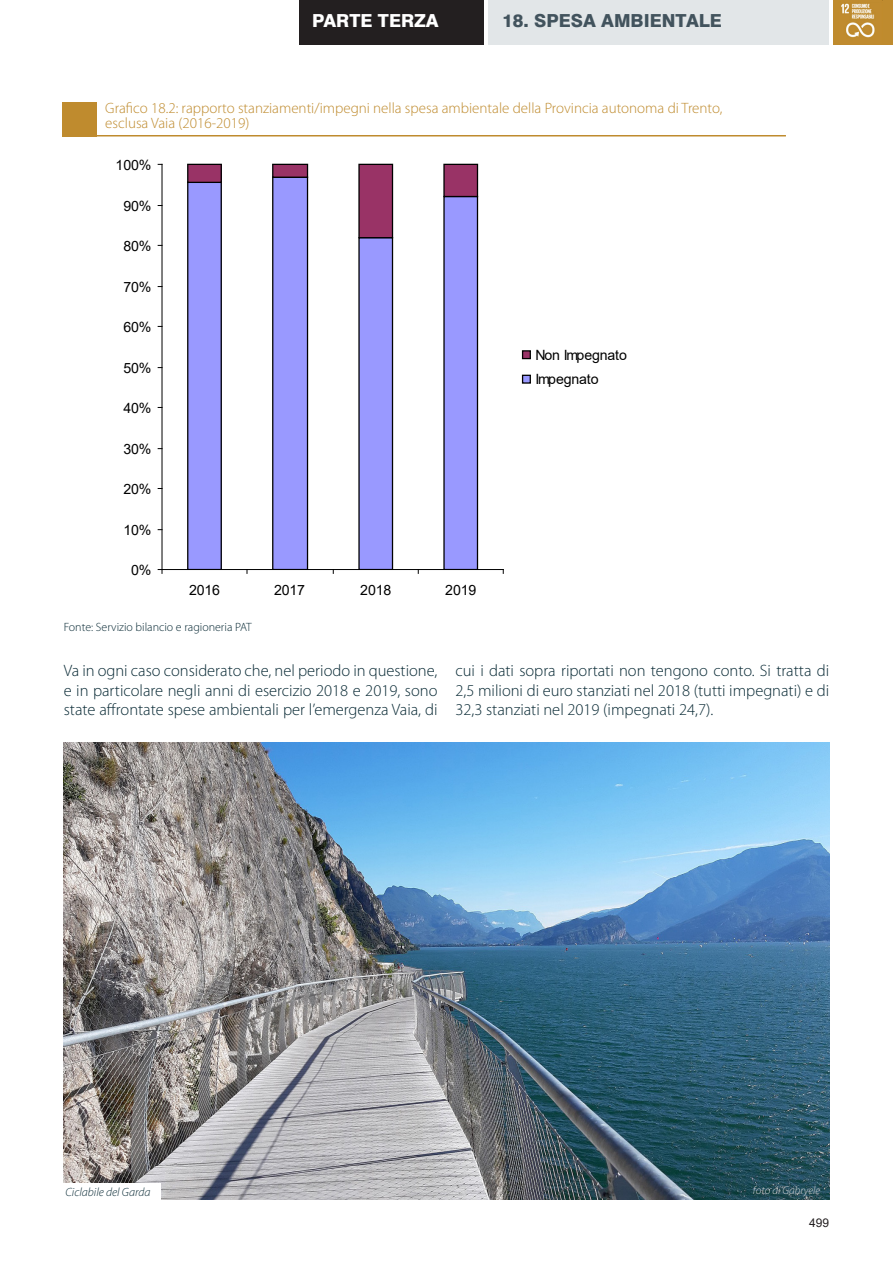
<style>
.page{position:relative;width:893px;height:1263px;background:#fff}
.page>*{position:absolute;margin:0;border:0;box-sizing:border-box;transform-origin:0 0}
.t1{font:800 18px "Swiss 721 BT";color:#42535d}
.t2{font:800 18px "Swiss 721 BT";color:#fff}
.testo{font:300 16.5px/19.8px "Myriad Pro";color:#092a35;text-align:justify}
.Grafico_Tab{font:300 15px/15px "Myriad Pro";color:#bf8b2e}
.t3{font:14.1px/24.5px "Arial";letter-spacing:-.01em;color:#000}
.dida{font:300 12px "Myriad Pro";color:#092a35}
.dida-2{font:italic 300 12px "Myriad Pro";color:#092a35}
.t4{font:12px "Arial";color:#231f20}
.testo-2{font:italic 300 11.25px "Myriad Pro";color:#d6d7d8}
</style>
<div class="page">
<div style="left:299px;top:0;width:185px;height:45px;background:#231f20"></div>
<div style="left:489px;top:0;width:340px;height:45px;background:#e2e6e8"></div>
<div style="left:833px;top:0;width:60px;height:45px;background:#bf8b2e"></div>
<img style="left:841px;top:3px;width:34px;height:35px">
<div style="left:188px;top:182px;width:33px;height:387px;background:#99f"></div>
<div style="left:187px;top:182px;width:35px;height:387px;border:1px solid #000"></div>
<div style="left:273px;top:177px;width:34px;height:392px;background:#99f"></div>
<div style="left:272px;top:177px;width:36px;height:392px;border:1px solid #000"></div>
<div style="left:359px;top:238px;width:33px;height:331px;background:#99f"></div>
<div style="left:358px;top:237px;width:35px;height:332px;border:1px solid #000"></div>
<div style="left:444px;top:196px;width:33px;height:373px;background:#99f"></div>
<div style="left:443px;top:196px;width:35px;height:373px;border:1px solid #000"></div>
<div style="left:188px;top:164px;width:33px;height:18px;background:#936"></div>
<div style="left:187px;top:164px;width:35px;height:19px;border:1px solid #000"></div>
<div style="left:273px;top:164px;width:34px;height:13px;background:#936"></div>
<div style="left:272px;top:164px;width:36px;height:14px;border:1px solid #000"></div>
<div style="left:359px;top:164px;width:33px;height:74px;background:#936"></div>
<div style="left:358px;top:164px;width:35px;height:74px;border:1px solid #000"></div>
<div style="left:444px;top:164px;width:33px;height:32px;background:#936"></div>
<div style="left:443px;top:164px;width:35px;height:33px;border:1px solid #000"></div>
<hr style="left:162px;top:164px;width:1px;height:405px;background:#000">
<hr style="left:162px;top:569px;width:341px;height:1px;background:#000">
<div style="left:523px;top:351px;width:7px;height:8px;background:#936"></div>
<div style="left:522px;top:350px;width:9px;height:9px;border:1px solid #000"></div>
<div style="left:523px;top:375px;width:7px;height:8px;background:#99f"></div>
<div style="left:522px;top:375px;width:9px;height:9px;border:1px solid #000"></div>
<hr style="left:84px;top:135px;width:702px;height:1px;background:#bf8b2e">
<div style="left:63px;top:102px;width:34px;height:34px;background:#bf8b2e"></div>
<img style="left:64px;top:742px;width:765px;height:457px">
<div style="left:52px;top:1183px;width:109px;height:35px;background:#fff"></div>
<p class="t2" style="left:312px;top:10px;width:128px">PARTE TERZA</p>
<p class="t1" style="left:502px;top:10px;width:221px">18. SPESA AMBIENTALE</p>
<p class="Grafico_Tab" style="left:105px;top:101px;width:619px">Grafico 18.2: rapporto stanziamenti/impegni nella spesa ambientale della Provincia autonoma di Trento, esclusa Vaia (2016-2019)</p>
<p class="t3" style="left:116px;top:152px;width:37px">100%</p>
<p class="t3" style="left:123px;top:193px;width:30px">90%</p>
<p class="t3" style="left:123px;top:233px;width:30px">80%</p>
<p class="t3" style="left:123px;top:274px;width:30px">70%</p>
<p class="t3" style="left:123px;top:314px;width:30px">60%</p>
<p class="t3" style="left:123px;top:355px;width:30px">50%</p>
<p class="t3" style="left:123px;top:395px;width:30px">40%</p>
<p class="t3" style="left:123px;top:436px;width:30px">30%</p>
<p class="t3" style="left:123px;top:476px;width:30px">20%</p>
<p class="t3" style="left:123px;top:517px;width:30px">10%</p>
<p class="t3" style="left:131px;top:557px;width:22px">0%</p>
<p class="t3" style="left:189px;top:578px;width:33px">2016</p>
<p class="t3" style="left:274px;top:578px;width:33px">2017</p>
<p class="t3" style="left:360px;top:578px;width:33px">2018</p>
<p class="t3" style="left:445px;top:578px;width:33px">2019</p>
<p class="t3" style="left:535px;top:343px;width:93px">Non Impegnato<br>Impegnato</p>
<p class="dida" style="left:64px;top:621px;width:189px">Fonte: Servizio bilancio e ragioneria PAT</p>
<p class="testo" style="left:64px;top:661px;width:375px">Va in ogni caso considerato che, nel periodo in questione, e in particolare negli anni di esercizio 2018 e 2019, sono state affrontate spese ambientali per l’emergenza Vaia, di</p>
<p class="testo" style="left:455px;top:661px;width:375px">cui i dati sopra riportati non tengono conto. Si tratta di 2,5 milioni di euro stanziati nel 2018 (tutti impegnati) e di 32,3 stanziati nel 2019 (impegnati 24,7).</p>
<p class="dida-2" style="left:65px;top:1185px;width:87px">Ciclabile del Garda</p>
<p class="testo-2" style="left:753px;top:1183px;width:69px">foto di Gabryele</p>
<p class="t4" style="left:809px;top:1214px;width:22px">499</p>
</div>
